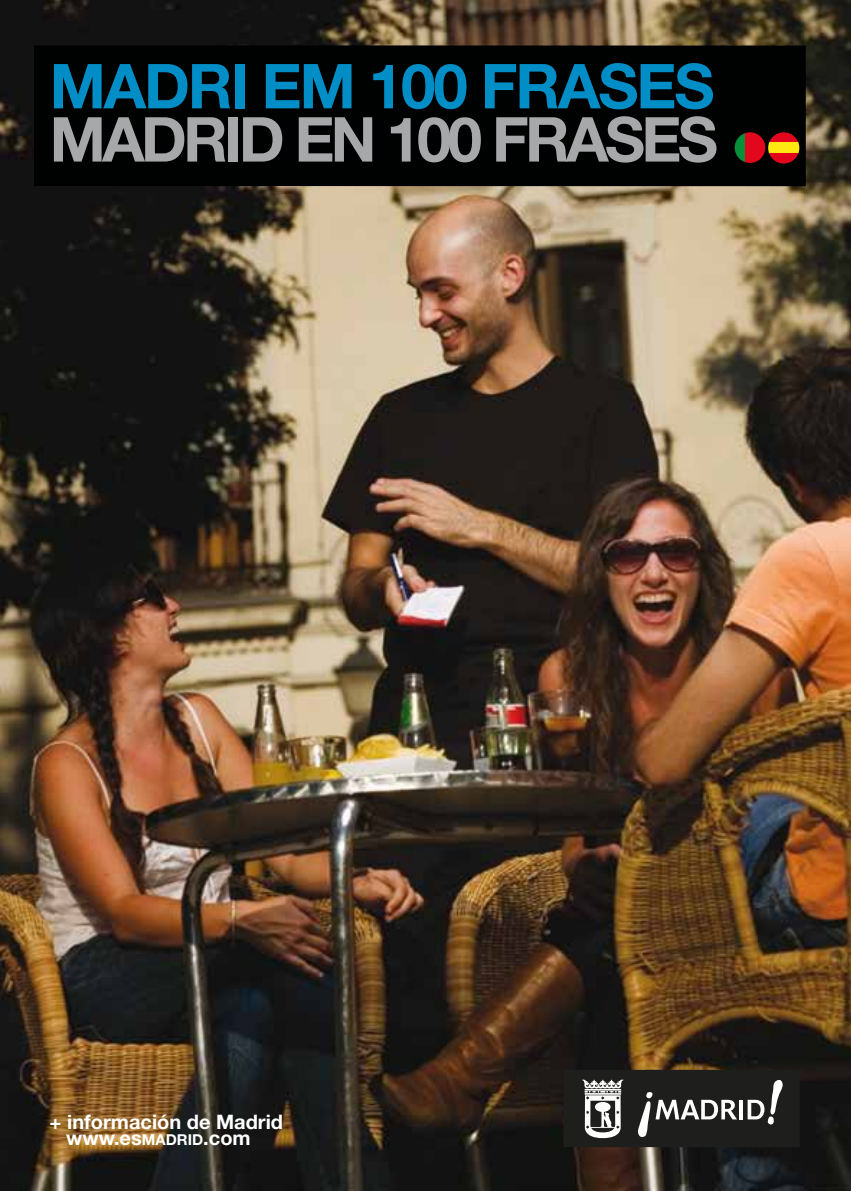
<style>
.page{position:relative;width:851px;height:1191px;background:#fff}
.page>*{position:absolute;margin:0;border:0;box-sizing:border-box;transform-origin:0 0}
.t1{font:700 62px "Helvetica Neue LT Std";letter-spacing:-.06em;color:#a7a8aa}
.t2{font:700 62px "Helvetica Neue LT Std";letter-spacing:-.035em;color:#018dc6}
.t3{font:700 20px/16px "Helvetica Neue LT Std";color:#fff}
.s1{font-size:15px}
</style>
<div class="page">
<img style="left:0;top:0;width:850px;height:1191px">
<div style="left:34px;top:45px;width:771px;height:141px;background:#000101"></div>
<svg style="left:769px;top:132px;width:30px;height:11px"></svg>
<svg style="left:769px;top:153px;width:30px;height:10px"></svg>
<div style="left:768px;top:143px;width:31px;height:10px;background:#feea10"></div>
<svg style="left:734px;top:133px;width:10px;height:29px"></svg>
<svg style="left:744px;top:132px;width:21px;height:31px"></svg>
<div style="left:563px;top:1069px;width:236px;height:78px;background:#1e1e1c"></div>
<hr style="left:739px;top:1099px;width:4px;height:20px;background:#fff">
<svg style="left:638px;top:1092px;width:99px;height:45px"></svg>
<svg style="left:747px;top:1080px;width:35px;height:44px"></svg>
<svg style="left:582px;top:1079px;width:42px;height:59px"></svg>
<h1 class="t2" style="left:50px;top:48px;width:666px">MADRI EM 100 FRASES</h1>
<h1 class="t1" style="left:50px;top:101px;width:669px">MADRID EN 100 FRASES</h1>
<p class="t3" style="left:66px;top:1113px;width:218px;text-indent:-17px">+ información de Madrid www.es<span class="s1">MADRID</span>.com</p>
</div>
